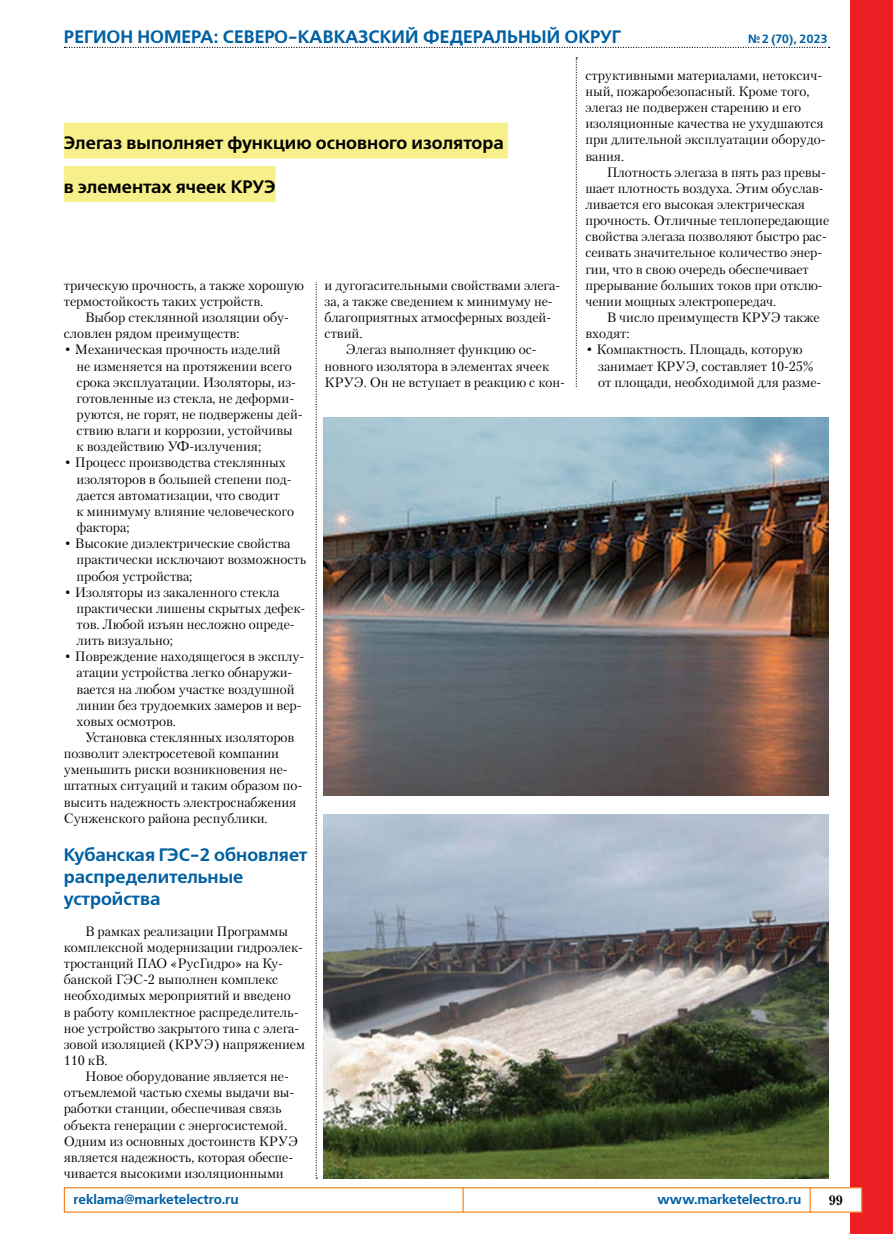
<style>
.page{position:relative;width:893px;height:1234px;background:#fff}
.page>*{position:absolute;margin:0;border:0;box-sizing:border-box;transform-origin:0 0}
.t1{font:18px/21.6px "Free Set Demi C";color:#0060a2}
.t2{font:18px "Free Set Demi C";color:#000}
.t3{font:13.5px/16.2px "Petersburg C";letter-spacing:-.005em;color:#000}
.t4{font:13.5px "Free Set Demi C";letter-spacing:-.015em;color:#0060a2}
.t5{font:700 13.5px "Petersburg C";color:#000}
.t6{font:12px "Free Set Demi C";letter-spacing:-.02em;color:#0060a2}
</style>
<div class="page">
<svg style="left:64px;top:47px;width:766px;height:1px"></svg>
<svg style="left:576px;top:57px;width:1px;height:330px"></svg>
<svg style="left:316px;top:282px;width:1px;height:896px"></svg>
<div style="left:850px;top:0;width:43px;height:1233px;background:#ed1d24"></div>
<div style="left:64px;top:1186px;width:798px;height:26px;background:#fff;border:1px solid #f58220"></div>
<svg style="left:810px;top:1187px;width:1px;height:25px"></svg>
<hr style="left:462px;top:1187px;width:2px;height:25px;background:#f58220">
<img style="left:323px;top:814px;width:505px;height:364px">
<img style="left:323px;top:417px;width:505px;height:378px">
<div style="left:64px;top:122px;width:444px;height:36px;background:#f7f08a"></div>
<div style="left:64px;top:166px;width:212px;height:36px;background:#f7f08a"></div>
<h1 class="t1" style="left:64px;top:26px;width:559px">РЕГИОН НОМЕРА: СЕВЕРО-КАВКАЗСКИЙ ФЕДЕРАЛЬНЫЙ ОКРУГ</h1>
<p class="t6" style="left:748px;top:32px;width:81px">№ 2 (70), 2023</p>
<h1 class="t2" style="left:64px;top:133px;width:442px">Элегаз выполняет функцию основного изолятора</h1>
<h1 class="t2" style="left:64px;top:176px;width:213px">в элементах ячеек КРУЭ</h1>
<p class="t3" style="left:64px;top:277px;width:242px">трическую прочность, а также хорошую термостойкость таких устройств.</p>
<p class="t3" style="left:64px;top:309px;width:227px;text-indent:21px">Выбор стеклянной изоляции обу&shy;словлен рядом преимуществ:</p>
<p class="t3" style="left:77px;top:341px;width:228px;text-indent:-13px">• Механическая прочность изделий<br>не изменяется на протяжении всего срока эксплуатации. Изоляторы, из&shy;готовленные из стекла, не деформи&shy;руются, не горят, не подвержены дей&shy;ствию влаги и коррозии, устойчивы к воздействию УФ-излучения;</p>
<p class="t3" style="left:77px;top:454px;width:219px;text-indent:-13px">• Процесс производства стеклянных изоляторов в большей степени под&shy;дается автоматизации, что сводит<br>к минимуму влияние человеческого фактора;</p>
<p class="t3" style="left:77px;top:535px;width:231px;text-indent:-13px">• Высокие диэлектрические свойства практически исключают возможность пробоя устройства;</p>
<p class="t3" style="left:77px;top:583px;width:230px;text-indent:-13px">• Изоляторы из закаленного стекла практически лишены скрытых дефек&shy;тов. Любой изъян несложно опреде&shy;лить визуально;</p>
<p class="t3" style="left:77px;top:648px;width:229px;text-indent:-13px">• Повреждение находящегося в эксплу&shy;атации устройства легко обнаружи&shy;вается на любом участке воздушной линии без трудоемких замеров и вер&shy;ховых осмотров.</p>
<p class="t3" style="left:64px;top:728px;width:240px;text-indent:21px">Установка стеклянных изоляторов позволит электросетевой компании уменьшить риски возникновения не&shy;штатных ситуаций и таким образом по&shy;высить надежность электроснабжения Сунженского района республики.</p>
<h1 class="t1" style="left:64px;top:844px;width:245px">Кубанская ГЭС‑2 обновляет распределительные устройства</h1>
<p class="t3" style="left:64px;top:922px;width:243px;text-indent:21px">В рамках реализации Программы комплексной модернизации гидроэлек&shy;тростанций ПАО «РусГидро» на Ку&shy;банской ГЭС‑2 выполнен комплекс необходимых мероприятий и введено<br>в работу комплектное распределитель&shy;ное устройство закрытого типа с элега&shy;зовой изоляцией (КРУЭ) напряжением<br>110 кВ.</p>
<p class="t3" style="left:64px;top:1067px;width:236px;text-indent:21px">Новое оборудование является не&shy;отъемлемой частью схемы выдачи вы&shy;работки станции, обеспечивая связь объекта генерации с энергосистемой.<br>Одним из основных достоинств КРУЭ является надежность, которая обеспе&shy;чивается высокими изоляционными</p>
<p class="t3" style="left:325px;top:277px;width:237px">и дугогасительными свойствами элега-</p>
<p class="t3" style="left:325px;top:293px;width:230px">за, а также сведением к минимуму не-</p>
<p class="t3" style="left:325px;top:309px;width:228px">благоприятных атмосферных воздей-</p>
<p class="t3" style="left:325px;top:325px;width:39px">ствий.</p>
<p class="t3" style="left:346px;top:341px;width:192px">Элегаз выполняет функцию ос-</p>
<p class="t3" style="left:325px;top:357px;width:226px">новного изолятора в элементах ячеек</p>
<p class="t3" style="left:325px;top:373px;width:242px">КРУЭ. Он не вступает в реакцию с кон-</p>
<p class="t3" style="left:585px;top:67px;width:242px">структивными материалами, нетоксич&shy;ный, пожаробезопасный. Кроме того, элегаз не подвержен старению и его изоляционные качества не ухудшаются при длительной эксплуатации оборудо&shy;вания.</p>
<p class="t3" style="left:585px;top:164px;width:245px;text-indent:21px">Плотность элегаза в пять раз превы&shy;шает плотность воздуха. Этим обуслав&shy;ливается его высокая электрическая прочность. Отличные теплопередающие свойства элегаза позволяют быстро рас&shy;сеивать значительное количество энер&shy;гии, что в свою очередь обеспечивает прерывание больших токов при отклю&shy;чении мощных электропередач.</p>
<p class="t3" style="left:585px;top:309px;width:236px;text-indent:21px">В число преимуществ КРУЭ также входят:</p>
<p class="t3" style="left:598px;top:341px;width:225px;text-indent:-13px">• Компактность. Площадь, которую занимает КРУЭ, составляет 10‑25% от площади, необходимой для разме-</p>
<p class="t4" style="left:73px;top:1191px;width:167px">reklama@marketelectro.ru</p>
<p class="t4" style="left:657px;top:1191px;width:146px">www.marketelectro.ru</p>
<p class="t5" style="left:829px;top:1191px;width:16px">99</p>
</div>
